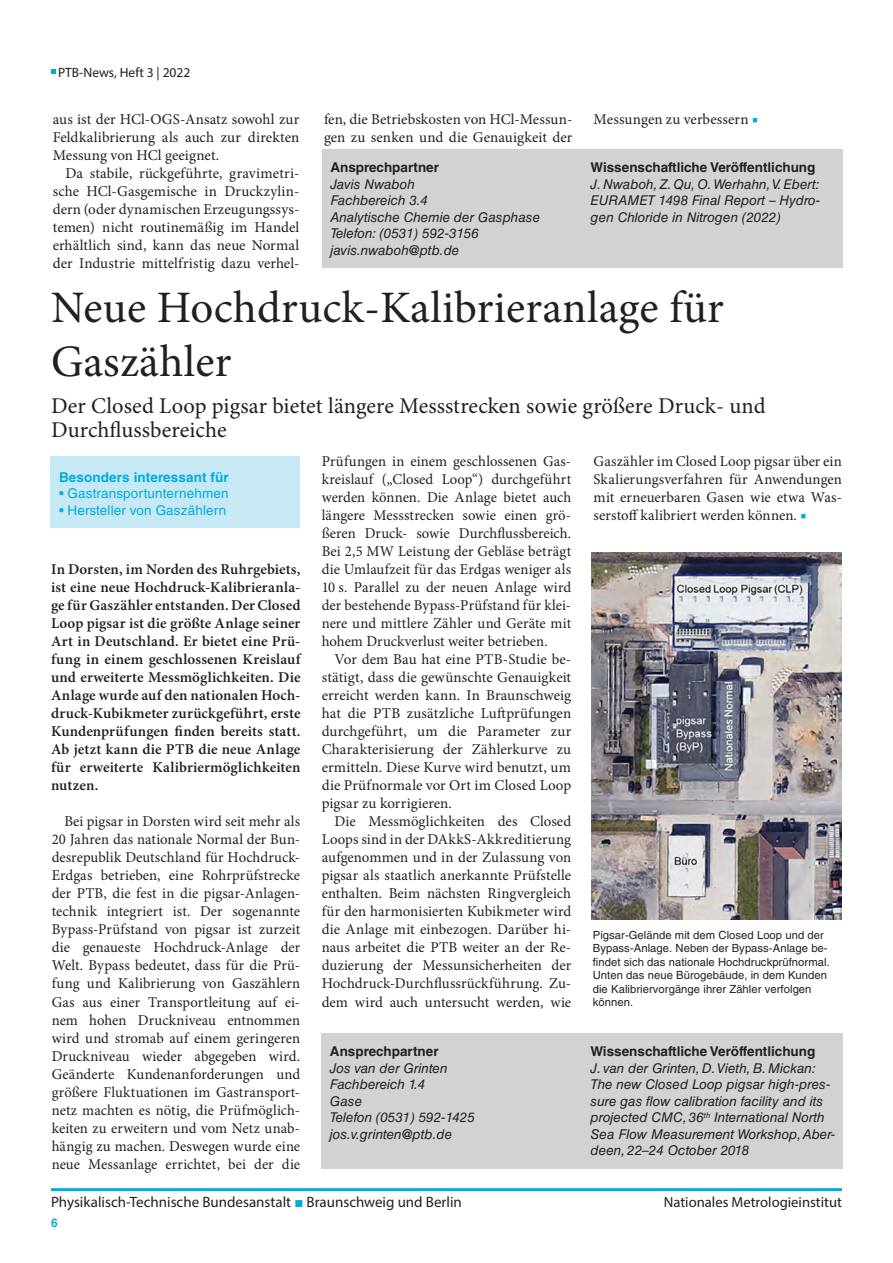
<style>
.page{position:relative;width:893px;height:1263px;background:#fff}
.page>*{position:absolute;margin:0;border:0;box-sizing:border-box;transform-origin:0 0}
.Ueberschrift{font:45px/54px "Minion Pro";letter-spacing:.005em;color:#231f20}
.Unter_Ueberschrift{font:22.5px/24px "Minion Pro";letter-spacing:.005em;color:#231f20}
.Fließtext_mit_Einzug{font:15px/18px "Minion Pro";letter-spacing:.005em;color:#231f20;text-align:justify}
.Abstrakt{font:600 15px/18px "Minion Pro";letter-spacing:.005em;color:#231f20;text-align:justify}
.t1{font:15px "Myriad Pro";color:#231f20}
.t2{font:14.7px "Myriad Pro";color:#231f20}
.Ansprechpartner_text{font:italic 13.5px/16.5px "Helvetica LT Std";color:#231f20}
.Ansprechpartner_fett{font:italic 13.5px/16.5px "Helvetica LT Std";color:#231f20}
.Ansprechpartner_fett-2{font:700 13.5px "Helvetica LT Std";color:#231f20}
.Besonders_Interessan{font:13.5px "Helvetica LT Std";letter-spacing:.01em;color:#00acdd}
.Besonders_Interssant{font:700 13.5px "Helvetica LT Std";letter-spacing:.01em;color:#00acdd}
.t3{font:13.5px "Myriad Pro";color:#231f20}
.t4{font:700 12px "Helvetica LT Std";color:#00acdd}
.t5{font:11.25px/13.5px "Helvetica LT Std";letter-spacing:.005em;color:#231f20}
.s1{color:#00acdd}
.s2{font-weight:700;font-style:normal}
.s3{font-family:"Arial";color:#00acdd}
</style>
<div class="page">
<div style="left:50px;top:456px;width:250px;height:71px;background:#c7e9f6"></div>
<div style="left:321px;top:1034px;width:522px;height:135px;background:#d1d2d4"></div>
<div style="left:322px;top:150px;width:520px;height:118px;background:#d1d2d4"></div>
<img style="left:592px;top:553px;width:250px;height:366px">
<hr style="left:51px;top:1188px;width:791px;height:3px;background:#00acdd">
<svg style="left:51px;top:70px;width:4px;height:4px"></svg>
<p class="t3" style="left:58px;top:64px;width:134px">PTB-News, Heft 3 | 2022</p>
<p class="Fließtext_mit_Einzug" style="left:53px;top:111px;width:248px">aus ist der HCl-OGS-Ansatz sowohl zur Feldkalibrierung als auch zur direkten Messung von HCl geeignet.</p>
<p class="Fließtext_mit_Einzug" style="left:53px;top:165px;width:248px;text-indent:13px">Da stabile, rückgeführte, gravimetri&shy;sche HCl-Gasgemische in Druckzylin&shy;dern (oder dynamischen Erzeugungssys&shy;temen) nicht routinemäßig im Handel erhältlich sind, kann das neue Normal der Industrie mittelfristig dazu verhel-</p>
<p class="Fließtext_mit_Einzug" style="left:324px;top:111px;width:250px">fen, die Betriebskosten von HCl-Messun&shy;gen zu senken und die Genauigkeit der</p>
<p class="Fließtext_mit_Einzug" style="left:594px;top:111px;width:166px">Messungen zu verbessern <span class="s1">■</span></p>
<h3 class="Ansprechpartner_fett" style="left:330px;top:159px;width:211px"><span class="s2">Ansprechpartner<br></span>Javis Nwaboh<br>Fachbereich 3.4<br>Analytische Chemie der Gasphase<br>Telefon: (0531) 592-3156 javis.nwaboh@ptb.de</h3>
<h3 class="Ansprechpartner_fett-2" style="left:591px;top:159px;width:226px">Wissenschaftliche Veröffentlichung</h3>
<p class="Ansprechpartner_text" style="left:591px;top:175px;width:231px;text-align:justify">J. Nwaboh, Z. Qu, O. Werhahn, V. Ebert:<br>EURAMET 1498 Final Report – Hydro&shy;gen Chloride in Nitrogen (2022)</p>
<h1 class="Ueberschrift" style="left:51px;top:281px;width:674px">Neue Hochdruck-Kalibrieranlage für<br>Gaszähler</h1>
<h2 class="Unter_Ueberschrift" style="left:51px;top:394px;width:716px">Der Closed Loop pigsar bietet längere Messstrecken sowie größere Druck- und<br>Durchflussbereiche</h2>
<h3 class="Besonders_Interssant" style="left:59px;top:469px;width:171px">Besonders interessant für</h3>
<p class="Besonders_Interessan" style="left:59px;top:485px;width:171px">• Gastransportunternehmen</p>
<p class="Besonders_Interessan" style="left:59px;top:502px;width:169px">• Hersteller von Gaszählern</p>
<p class="Fließtext_mit_Einzug" style="left:322px;top:453px;width:251px">Prüfungen in einem geschlossenen Gas&shy;kreislauf („Closed Loop“) durchgeführt werden können. Die Anlage bietet auch längere Messstrecken sowie einen grö&shy;ßeren Druck- sowie Durchflussbereich.<br>Bei 2,5 MW Leistung der Gebläse beträgt die Umlaufzeit für das Erdgas weniger als 10 s. Parallel zu der neuen Anlage wird der bestehende Bypass-Prüfstand für klei&shy;nere und mittlere Zähler und Geräte mit hohem Druckverlust weiter betrieben.</p>
<p class="Fließtext_mit_Einzug" style="left:322px;top:651px;width:251px;text-indent:13px">Vor dem Bau hat eine PTB-Studie be&shy;stätigt, dass die gewünschte Genauigkeit erreicht werden kann. In Braunschweig hat die PTB zusätzliche Luftprüfungen durchgeführt, um die Parameter zur Charakterisierung der Zählerkurve zu ermitteln. Diese Kurve wird benutzt, um die Prüfnormale vor Ort im Closed Loop pigsar zu korrigieren.</p>
<p class="Fließtext_mit_Einzug" style="left:322px;top:813px;width:251px;text-indent:13px">Die Messmöglichkeiten des Closed Loops sind in der DAkkS-Akkreditierung aufgenommen und in der Zulassung von pigsar als staatlich anerkannte Prüfstelle enthalten. Beim nächsten Ringvergleich für den harmonisierten Kubikmeter wird die Anlage mit einbezogen. Darüber hi&shy;naus arbeitet die PTB weiter an der Re&shy;duzierung der Messunsicherheiten der Hochdruck-Durchflussrückführung. Zu&shy;dem wird auch untersucht werden, wie</p>
<h3 class="Ansprechpartner_fett-2" style="left:330px;top:1043px;width:110px">Ansprechpartner</h3>
<p class="Ansprechpartner_text" style="left:330px;top:1059px;width:147px">Jos van der Grinten<br>Fachbereich 1.4<br>Gase<br>Telefon (0531) 592-1425 jos.v.grinten@ptb.de</p>
<p class="Fließtext_mit_Einzug" style="left:594px;top:453px;width:250px">Gaszähler im Closed Loop pigsar über ein Skalierungsverfahren für Anwendungen mit erneuerbaren Gasen wie etwa Was&shy;serstoff kalibriert werden können. <span class="s1">■</span></p>
<p class="Abstrakt" style="left:51px;top:560px;width:251px">In Dorsten, im Norden des Ruhrgebiets, ist eine neue Hochdruck-Kalibrieranla&shy;ge für Gaszähler entstanden. Der Closed Loop pigsar ist die größte Anlage seiner Art in Deutschland. Er bietet eine Prü&shy;fung in einem geschlossenen Kreislauf und erweiterte Messmöglichkeiten. Die Anlage wurde auf den nationalen Hoch&shy;druck-Kubikmeter zurückgeführt, erste Kundenprüfungen finden bereits statt.<br>Ab jetzt kann die PTB die neue Anlage für erweiterte Kalibriermöglichkeiten nutzen.</p>
<p class="Fließtext_mit_Einzug" style="left:52px;top:813px;width:250px;text-indent:13px">Bei pigsar in Dorsten wird seit mehr als 20 Jahren das nationale Normal der Bun&shy;desrepublik Deutschland für Hochdruck-Erdgas betrieben, eine Rohrprüfstrecke der PTB, die fest in die pigsar-Anlagen&shy;technik integriert ist. Der sogenannte Bypass-Prüfstand von pigsar ist zurzeit die genaueste Hochdruck-Anlage der Welt. Bypass bedeutet, dass für die Prü&shy;fung und Kalibrierung von Gaszählern Gas aus einer Transportleitung auf ei&shy;nem hohen Druckniveau entnommen wird und stromab auf einem geringeren Druckniveau wieder abgegeben wird.<br>Geänderte Kundenanforderungen und größere Fluktuationen im Gastransport&shy;netz machten es nötig, die Prüfmöglich&shy;keiten zu erweitern und vom Netz unab&shy;hängig zu machen. Deswegen wurde eine neue Messanlage errichtet, bei der die</p>
<p class="t5" style="left:593px;top:928px;width:239px">Pigsar-Gelände mit dem Closed Loop und der Bypass-Anlage. Neben der Bypass-Anlage be&shy;findet sich das nationale Hochdruckprüfnormal.<br>Unten das neue Bürogebäude, in dem Kunden die Kalibriervorgänge ihrer Zähler verfolgen können.</p>
<h3 class="Ansprechpartner_fett-2" style="left:591px;top:1043px;width:226px">Wissenschaftliche Veröffentlichung</h3>
<p class="Ansprechpartner_text" style="left:591px;top:1059px;width:246px">J. van der Grinten, D. Vieth, B. Mickan:<br>The new Closed Loop pigsar high-pres&shy;sure gas flow calibration facility and its projected CMC, 36<sup>th</sup> International North Sea Flow Measurement Workshop, Aber&shy;deen, 22–24 October 2018</p>
<p class="t1" style="left:51px;top:1193px;width:412px">Physikalisch-Technische Bundesanstalt <span class="s3">■</span> Braunschweig und Berlin</p>
<p class="t2" style="left:664px;top:1193px;width:180px">Nationales Metrologieinstitut</p>
<p class="t4" style="left:51px;top:1215px;width:8px">6</p>
</div>
